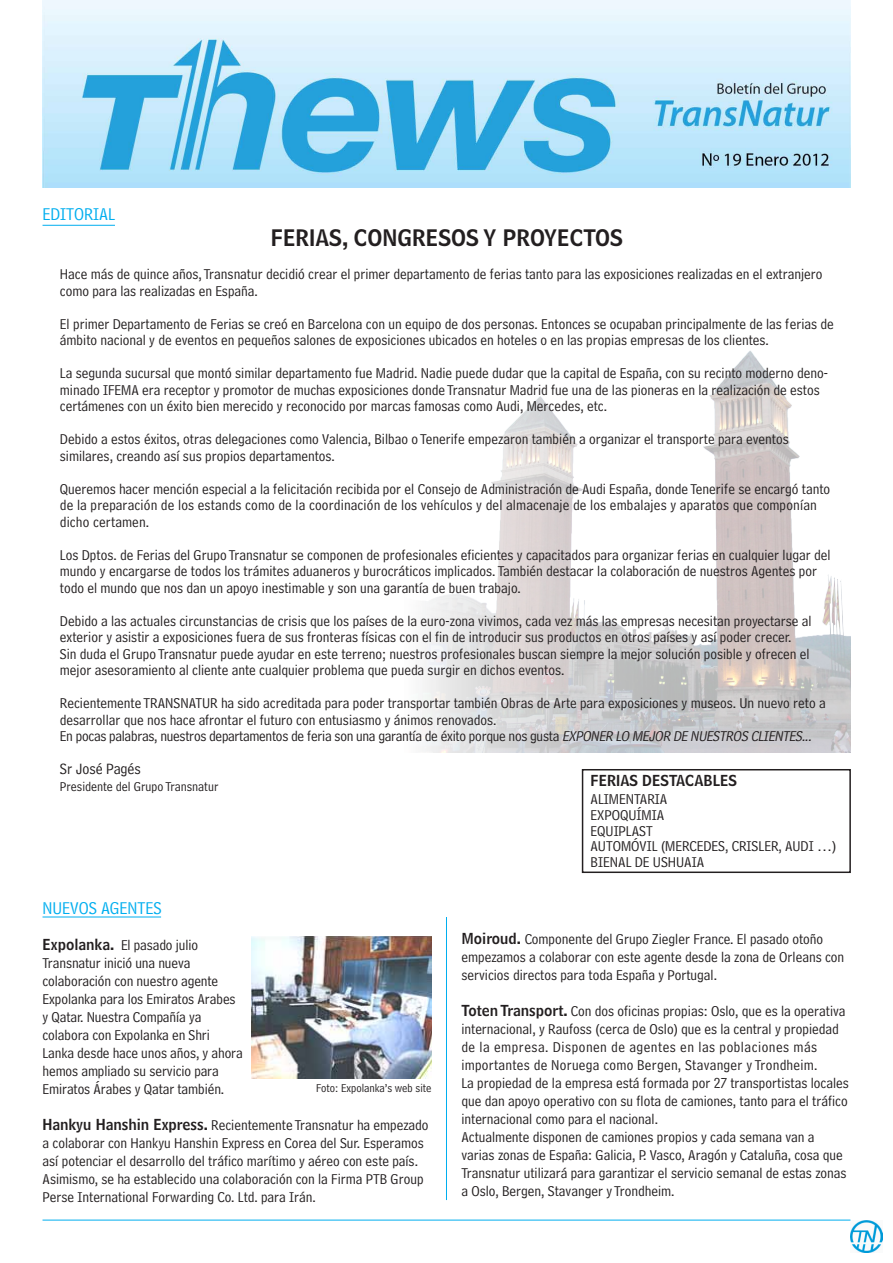
<style>
.page{position:relative;width:893px;height:1263px;background:#fff}
.page>*{position:absolute;margin:0;border:0;box-sizing:border-box;transform-origin:0 0}
.t1{font:22.5px "Bell Centennial Std Name Num";color:#231f20}
.t2{font:18px "Bell Centennial Std Address";color:#00aeef}
.t3{font:15.75px "Bell Centennial Std Address";color:#231f20}
.t4{font:15px/18px "Bell Centennial Std Address";color:#231f20}
.t5{font:15px "Bell Centennial Std Address";letter-spacing:-.02em;color:#231f20}
.t6{font:15px "Bell Centennial Std Address";letter-spacing:.02em;color:#231f20}
.t7{font:15px "Bell Centennial Std Name Num";color:#231f20}
.t8{font:13.5px "Bell Centennial Std Address";color:#231f20}
.t9{font:12px "Bell Centennial Std Address";color:#231f20}
.s1{font-style:italic}
.s2{font-family:"Bell Centennial Std Name Num"}
</style>
<div class="page">
<img style="left:422px;top:351px;width:428px;height:401px">
<hr style="left:446px;top:917px;width:1px;height:283px;background:#00aeef">
<img style="left:850px;top:1220px;width:33px;height:33px">
<img style="left:252px;top:936px;width:180px;height:143px">
<hr style="left:43px;top:225px;width:72px;height:1px;background:#00aeef">
<hr style="left:43px;top:917px;width:118px;height:1px;background:#00aeef">
<img style="left:43px;top:0;width:807px;height:188px">
<hr style="left:43px;top:1220px;width:807px;height:1px;background:#00aeef">
<div style="left:582px;top:769px;width:269px;height:104px;border:2px solid #231f20"></div>
<p class="t2" style="left:43px;top:204px;width:74px">EDITORIAL</p>
<p class="t1" style="left:271px;top:224px;width:354px">FERIAS, CONGRESOS Y PROYECTOS</p>
<p class="t4" style="left:60px;top:266px;width:764px;line-height:16.5px">Hace más de quince años, Transnatur decidió crear el primer departamento de ferias tanto para las exposiciones realizadas en el extranjero como para las realizadas en España.</p>
<p class="t4" style="left:60px;top:316px;width:775px;line-height:16.5px">El primer Departamento de Ferias se creó en Barcelona con un equipo de dos personas. Entonces se ocupaban principalmente de las ferias de ámbito nacional y de eventos en pequeños salones de exposiciones ubicados en hoteles o en las propias empresas de los clientes.</p>
<p class="t4" style="left:60px;top:365px;width:769px;line-height:16.5px">La segunda sucursal que montó similar departamento fue Madrid. Nadie puede dudar que la capital de España, con su recinto moderno deno&shy;minado IFEMA era receptor y promotor de muchas exposiciones donde Transnatur Madrid fue una de las pioneras en la realización de estos certámenes con un éxito bien merecido y reconocido por marcas famosas como Audi, Mercedes, etc.</p>
<p class="t4" style="left:60px;top:430px;width:730px">Debido a estos éxitos, otras delegaciones como Valencia, Bilbao o Tenerife empezaron también a organizar el transporte para eventos</p>
<p class="t4" style="left:60px;top:447px;width:276px">similares, creando así sus propios departamentos.</p>
<p class="t4" style="left:60px;top:481px;width:772px;line-height:16.5px">Queremos hacer mención especial a la felicitación recibida por el Consejo de Administración de Audi España, donde Tenerife se encargó tanto de la preparación de los estands como de la coordinación de los vehículos y del almacenaje de los embalajes y aparatos que componían dicho certamen.</p>
<p class="t4" style="left:60px;top:547px;width:772px;line-height:16.5px">Los Dptos. de Ferias del Grupo Transnatur se componen de profesionales eficientes y capacitados para organizar ferias en cualquier lugar del mundo y encargarse de todos los trámites aduaneros y burocráticos implicados. También destacar la colaboración de nuestros Agentes por todo el mundo que nos dan un apoyo inestimable y son una garantía de buen trabajo.</p>
<p class="t4" style="left:60px;top:613px;width:753px;line-height:16.5px">Debido a las actuales circunstancias de crisis que los países de la euro-zona vivimos, cada vez más las empresas necesitan proyectarse al exterior y asistir a exposiciones fuera de sus fronteras físicas con el fin de introducir sus productos en otros países y así poder crecer.</p>
<p class="t4" style="left:60px;top:646px;width:751px;line-height:16.5px">Sin duda el Grupo Transnatur puede ayudar en este terreno; nuestros profesionales buscan siempre la mejor solución posible y ofrecen el mejor asesoramiento al cliente ante cualquier problema que pueda surgir en dichos eventos.</p>
<p class="t4" style="left:60px;top:695px;width:767px;line-height:16.5px">Recientemente TRANSNATUR ha sido acreditada para poder transportar también Obras de Arte para exposiciones y museos. Un nuevo reto a desarrollar que nos hace afrontar el futuro con entusiasmo y ánimos renovados.</p>
<p class="t5" style="left:60px;top:728px;width:756px">En pocas palabras, nuestros departamentos de feria son una garantía de éxito porque nos gusta <span class="s1">EXPONER LO MEJOR DE NUESTROS CLIENTES...</span></p>
<p class="t3" style="left:60px;top:760px;width:83px">Sr José Pagés</p>
<p class="t8" style="left:60px;top:778px;width:160px">Presidente del Grupo Transnatur</p>
<p class="t7" style="left:590px;top:771px;width:148px">FERIAS DESTACABLES</p>
<p class="t4" style="left:590px;top:790px;width:78px">ALIMENTARIA</p>
<p class="t4" style="left:590px;top:806px;width:75px">EXPOQUÍMIA</p>
<p class="t4" style="left:590px;top:822px;width:64px">EQUIPLAST</p>
<p class="t4" style="left:590px;top:837px;width:247px">AUTOMÓVIL (MERCEDES, CRISLER, AUDI …)</p>
<p class="t4" style="left:590px;top:853px;width:115px">BIENAL DE USHUAIA</p>
<p class="t2" style="left:43px;top:897px;width:121px">NUEVOS AGENTES</p>
<p class="t4" style="left:43px;top:936px;width:157px"><span class="s2">Expolanka.</span> El pasado julio</p>
<p class="t4" style="left:43px;top:954px;width:150px">Transnatur inició una nueva</p>
<p class="t4" style="left:43px;top:972px;width:177px">colaboración con nuestro agente</p>
<p class="t4" style="left:43px;top:990px;width:202px">Expolanka para los Emiratos Arabes y Qatar. Nuestra Compañía ya colabora con Expolanka en Shri<br>Lanka desde hace unos años, y ahora hemos ampliado su servicio para<br>Emiratos Árabes y Qatar también.</p>
<p class="t4" style="left:43px;top:1116px;width:388px"><span class="s2">Hankyu Hanshin Express.</span> Recientemente Transnatur ha empezado a colaborar con Hankyu Hanshin Express en Corea del Sur. Esperamos así potenciar el desarrollo del tráfico marítimo y aéreo con este país.</p>
<p class="t4" style="left:43px;top:1170px;width:383px">Asimismo, se ha establecido una colaboración con la Firma PTB Group</p>
<p class="t4" style="left:43px;top:1188px;width:275px">Perse International Forwarding Co. Ltd. para Irán.</p>
<p class="t9" style="left:316px;top:1081px;width:117px">Foto: Expolanka’s web site</p>
<p class="t4" style="left:461px;top:930px;width:384px"><span class="s2">Moiroud.</span> Componente del Grupo Ziegler France. El pasado otoño empezamos a colaborar con este agente desde la zona de Orleans con servicios directos para toda España y Portugal.</p>
<p class="t4" style="left:461px;top:1002px;width:386px"><span class="s2">Toten Transport.</span> Con dos oficinas propias: Oslo, que es la operativa internacional, y Raufoss (cerca de Oslo) que es la central y propiedad de la empresa. Disponen de agentes en las poblaciones más</p>
<p class="t6" style="left:461px;top:1056px;width:358px">importantes de Noruega como Bergen, Stavanger y Trondheim.</p>
<p class="t4" style="left:461px;top:1074px;width:389px;text-align:justify">La propiedad de la empresa está formada por 27 transportistas locales que dan apoyo operativo con su flota de camiones, tanto para el tráfico internacional como para el nacional.</p>
<p class="t4" style="left:461px;top:1128px;width:387px">Actualmente disponen de camiones propios y cada semana van a varias zonas de España: Galicia, P. Vasco, Aragón y Cataluña, cosa que Transnatur utilizará para garantizar el servicio semanal de estas zonas a Oslo, Bergen, Stavanger y Trondheim.</p>
</div>
